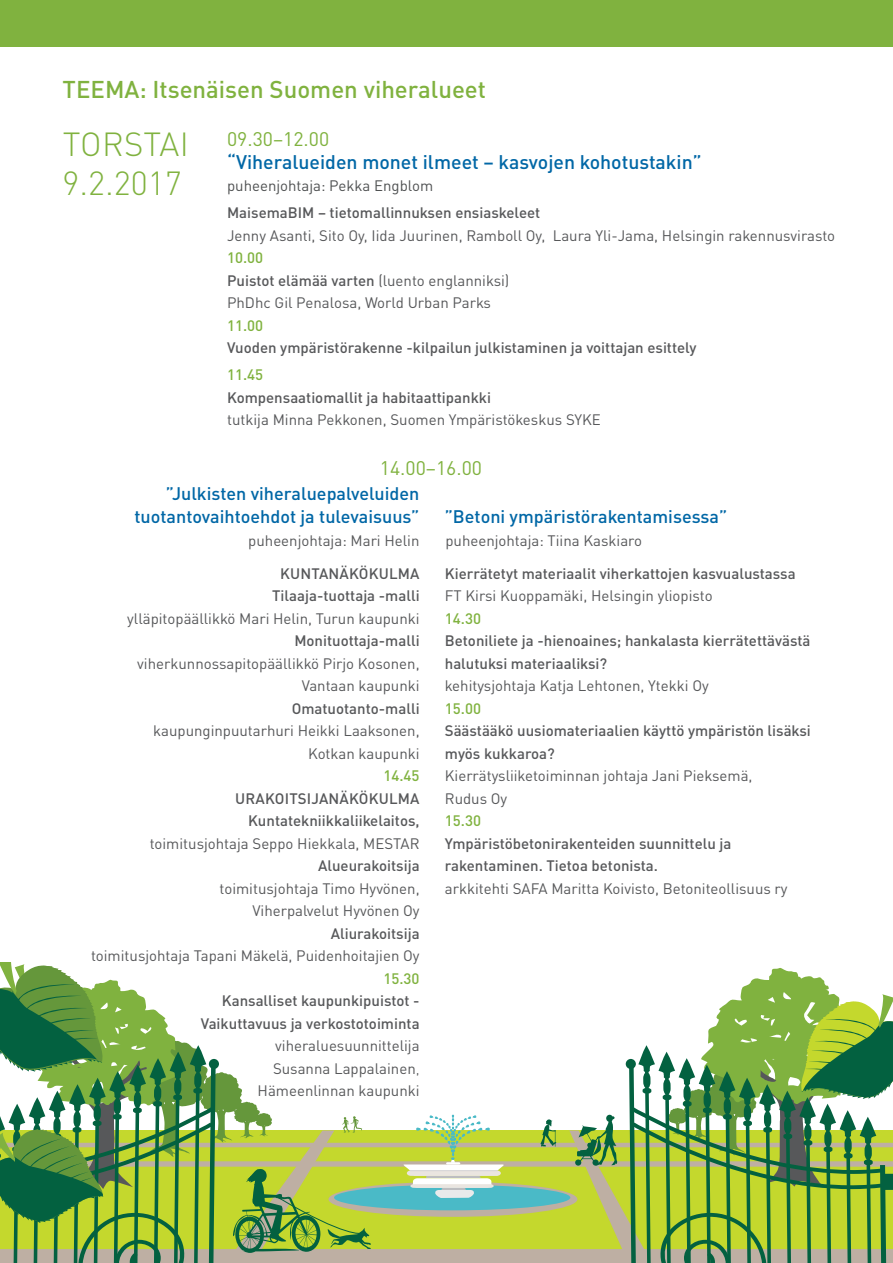
<style>
.page{position:relative;width:893px;height:1263px;background:#fff}
.page>*{position:absolute;margin:0;border:0;box-sizing:border-box;transform-origin:0 0}
.t1{font:300 33px/39.6px "DINOT";color:#80b23f}
.Kansi_alaotsikko_tee{font:500 24px "DINOT";color:#80b23f}
.Kuvateksti{font:500 19.5px/22.5px "DINOT";color:#0167a6}
.Kuvateksti-2{font:19.5px "DINOT";color:#80b23f}
.Kuvateksti-3{font:500 18px/22.5px "DINOT";color:#0167a6;text-align:right}
.Leipis_DIN_10_15{font:15px/22.5px "DINOT";color:#57585a;text-align:right}
.Leipis_DIN_10_15-2{font:500 15px/22.5px "DINOT";color:#57585a}
.Kuvateksti-4{font:15px "DINOT";color:#4f5152}
.t2{font:500 15px "DINOT";color:#80b23f}
.s1{font-weight:400;color:#80b23f}
.s2{font-weight:500}
.s3{font-weight:500;color:#80b23f}
.s4{color:#80b23f}
.s5{font-weight:300}
.s6{font-weight:400}
</style>
<div class="page">
<div style="left:0;top:0;width:893px;height:47px;background:#80b23f"></div>
<svg style="left:0;top:962px;width:893px;height:301px"></svg>
<p class="Kansi_alaotsikko_tee" style="left:63px;top:74px;width:425px">TEEMA: Itsenäisen Suomen viheralueet</p>
<p class="t1" style="left:63px;top:124px;width:128px">TORSTAI<br>9.2.2017</p>
<p class="Kuvateksti" style="left:227px;top:127px;width:476px"><span class="s1">09.30–12.00<br></span>“Viheralueiden monet ilmeet – kasvojen kohotustakin”</p>
<p class="Leipis_DIN_10_15" style="left:227px;top:201px;width:610px;text-align:left"><span class="s2">MaisemaBIM – tietomallinnuksen ensiaskeleet<br></span>Jenny Asanti, Sito Oy, Iida Juurinen, Ramboll Oy, Laura Yli-Jama, Helsingin rakennusvirasto</p>
<p class="Leipis_DIN_10_15" style="left:227px;top:246px;width:284px;text-align:left"><span class="s3">10.00<br></span><span class="s2">Puistot elämää varten</span> (luento englanniksi)<br>PhDhc Gil Penalosa, World Urban Parks</p>
<p class="Leipis_DIN_10_15-2" style="left:227px;top:314px;width:471px"><span class="s4">11.00<br></span>Vuoden ympäristörakenne -kilpailun julkistaminen ja voittajan esittely</p>
<p class="Leipis_DIN_10_15" style="left:227px;top:363px;width:375px;text-align:left"><span class="s3">11.45<br></span><span class="s2">Kompensaatiomallit ja habitaattipankki<br></span>tutkija Minna Pekkonen, Suomen Ympäristökeskus SYKE</p>
<p class="Kuvateksti-4" style="left:227px;top:176px;width:208px">puheenjohtaja: Pekka Engblom</p>
<p class="Kuvateksti-2" style="left:380px;top:456px;width:104px">14.00–16.00</p>
<p class="Kuvateksti-3" style="left:445px;top:505px;width:284px">”Betoni ympäristörakentamisessa”</p>
<p class="Kuvateksti-3" style="left:134px;top:482px;width:287px">”Julkisten viheraluepalveluiden tuotantovaihtoehdot ja tulevaisuus”</p>
<p class="Leipis_DIN_10_15" style="left:248px;top:529px;width:173px">puheenjohtaja: Mari Helin</p>
<p class="Leipis_DIN_10_15" style="left:445px;top:529px;width:198px">puheenjohtaja: Tiina Kaskiaro</p>
<p class="Leipis_DIN_10_15-2" style="left:272px;top:562px;width:149px;text-align:center">KUNTANÄKÖKULMA<br>Tilaaja-tuottaja -malli</p>
<p class="Leipis_DIN_10_15" style="left:127px;top:607px;width:294px">ylläpitopäällikkö Mari Helin, Turun kaupunki</p>
<p class="Leipis_DIN_10_15-2" style="left:294px;top:629px;width:127px">Monituottaja-malli</p>
<p class="Leipis_DIN_10_15" style="left:137px;top:652px;width:284px">viherkunnossapitopäällikkö Pirjo Kosonen,<br>Vantaan kaupunki</p>
<p class="Leipis_DIN_10_15-2" style="left:292px;top:697px;width:129px">Omatuotanto-malli</p>
<p class="Leipis_DIN_10_15" style="left:153px;top:719px;width:268px">kaupunginpuutarhuri Heikki Laaksonen,<br>Kotkan kaupunki</p>
<p class="t2" style="left:383px;top:766px;width:38px">14.45</p>
<p class="Leipis_DIN_10_15-2" style="left:235px;top:787px;width:186px;text-align:right">URAKOITSIJANÄKÖKULMA<br>Kuntatekniikkaliikelaitos,</p>
<p class="Leipis_DIN_10_15" style="left:150px;top:832px;width:271px">toimitusjohtaja Seppo Hiekkala, MESTAR</p>
<p class="Leipis_DIN_10_15-2" style="left:318px;top:854px;width:103px">Alueurakoitsija</p>
<p class="Leipis_DIN_10_15" style="left:219px;top:877px;width:202px">toimitusjohtaja Timo Hyvönen,<br>Viherpalvelut Hyvönen Oy</p>
<p class="Leipis_DIN_10_15-2" style="left:331px;top:922px;width:90px">Aliurakoitsija</p>
<p class="Leipis_DIN_10_15" style="left:91px;top:944px;width:330px">toimitusjohtaja Tapani Mäkelä, Puidenhoitajien Oy</p>
<p class="t2" style="left:383px;top:969px;width:38px">15.30</p>
<p class="Leipis_DIN_10_15-2" style="left:201px;top:989px;width:220px;text-align:right">Kansalliset kaupunkipuistot -<br>Vaikuttavuus ja verkostotoiminta</p>
<p class="Leipis_DIN_10_15" style="left:258px;top:1034px;width:164px">viheraluesuunnittelija<br>Susanna Lappalainen<span class="s5">,<br></span>Hämeenlinnan kaupunki</p>
<p class="Leipis_DIN_10_15-2" style="left:445px;top:562px;width:352px">Kierrätetyt materiaalit viherkattojen kasvualustassa<br><span class="s6">FT Kirsi Kuoppamäki, Helsingin yliopisto</span></p>
<p class="Leipis_DIN_10_15-2" style="left:445px;top:607px;width:367px"><span class="s4">14.30<br></span>Betoniliete ja -hienoaines; hankalasta kierrätettävästä halutuksi materiaaliksi?<br><span class="s6">kehitysjohtaja Katja Lehtonen, Ytekki Oy</span></p>
<p class="Leipis_DIN_10_15-2" style="left:445px;top:697px;width:367px"><span class="s4">15.00<br></span>Säästääkö uusiomateriaalien käyttö ympäristön lisäksi myös kukkaroa?<br><span class="s6">Kierrätysliiketoiminnan johtaja Jani Pieksemä,<br>Rudus Oy</span></p>
<p class="Leipis_DIN_10_15-2" style="left:445px;top:809px;width:288px"><span class="s4">15.30<br></span>Ympäristöbetonirakenteiden suunnittelu ja rakentaminen. Tietoa betonista.</p>
<p class="Leipis_DIN_10_15" style="left:445px;top:877px;width:344px">arkkitehti SAFA Maritta Koivisto, Betoniteollisuus ry</p>
</div>
